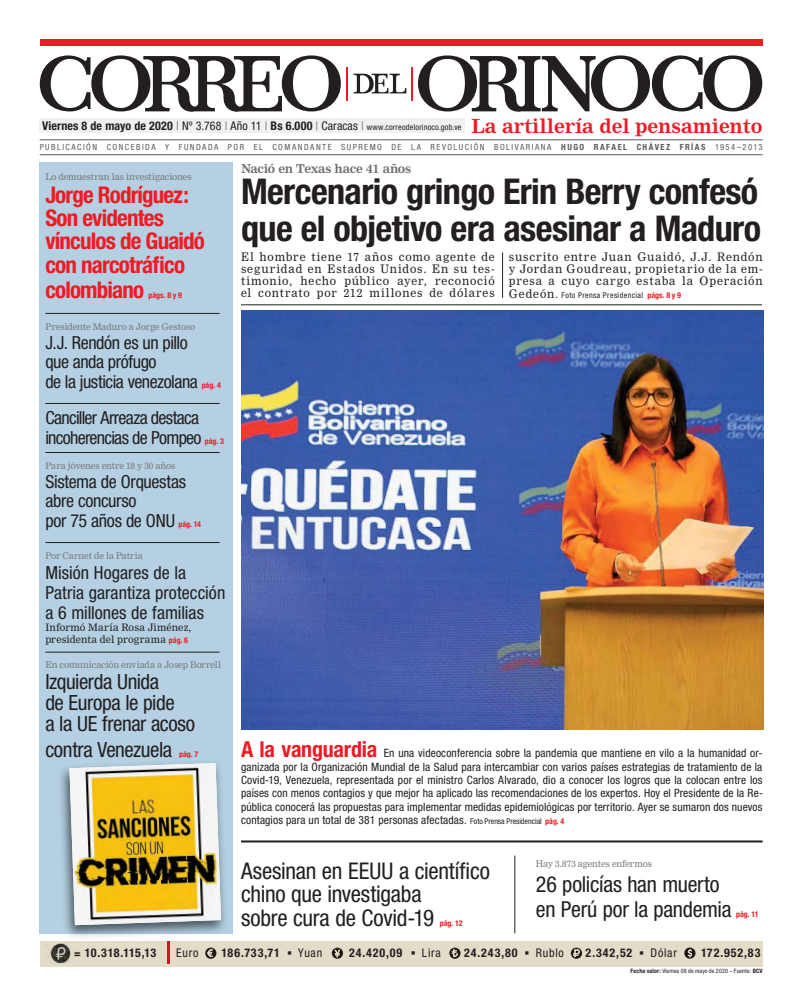
<style>
.page{position:relative;width:808px;height:1007px;background:#fff}
.page>*{position:absolute;margin:0;border:0;box-sizing:border-box;transform-origin:0 0}
.t1{font:700 condensed 35.5px/37px "Helvetica Neue";letter-spacing:-.02em;color:#231f20}
.t2{font:700 condensed 23px/23px "Helvetica Neue";letter-spacing:-.035em;color:#ed1c24}
.t3{font:condensed 23px/23.5px "Helvetica Neue";letter-spacing:-.01em;color:#231f20}
.t4{font:condensed 22px/25px "Helvetica Neue";letter-spacing:-.015em;color:#231f20}
.t5{font:condensed 21px/21px "Helvetica Neue";letter-spacing:-.02em;color:#231f20}
.t6{font:700 19.1px "Nimrod MT Std";letter-spacing:-.005em;color:#ed1c24}
.t7{font:condensed 18px/19.5px "Helvetica Neue";letter-spacing:-.02em;color:#231f20}
.t8{font:condensed 18px/20px "Helvetica Neue";color:#231f20}
.t9{font:condensed 18px/20px "Helvetica Neue";letter-spacing:-.04em;color:#231f20}
.t10{font:700 condensed 12px "Helvetica Neue";letter-spacing:.025em;color:#231f20}
.t11{font:700 12px "Nimrod MT Std";letter-spacing:-.035em;color:#6d6e70}
.t12{font:condensed 12px "Helvetica Neue";letter-spacing:.065em;color:#231f20}
.t13{font:condensed 11.5px/13.3px "Helvetica Neue";letter-spacing:.015em;color:#231f20;text-align:justify}
.t14{font:11.5px/12px "Nimrod MT Std";letter-spacing:.08em;color:#231f20;text-align:justify}
.t15{font:10px/12.2px "Nimrod MT Std";letter-spacing:.015em;color:#231f20}
.t16{font:9px "Nimrod MT Std";letter-spacing:-.01em;color:#77787b}
.t17{font:condensed 8.5px "Helvetica Neue";letter-spacing:.17em;color:#58595b}
.t18{font:700 condensed 8px "Helvetica Neue";letter-spacing:-.005em;color:#ed1c24}
.t19{font:condensed 8px "Helvetica Neue";letter-spacing:.05em;color:#231f20}
.t20{font:condensed 6px "Helvetica Neue";letter-spacing:.015em;color:#231f20}
.s1{font-weight:100}
.s2{font-weight:400}
.s3{font-weight:400;font-size:8.2px}
.s4{font-weight:700}
.s5{font-family:"Helvetica Neue";font-weight:700;font-stretch:condensed;font-size:8px;color:#ed1c24}
.s6{font-family:"Nimrod MT Std";font-stretch:normal;font-size:11.5px}
.s7{font-family:"Nimrod MT Std";font-stretch:normal;font-size:11px}
.s8{font-weight:700;color:#ed1c24}
.s9{font-weight:700;font-size:22px;color:#ed1c24}
.s10{font-size:8px}
.s11{font-weight:700;font-size:8px;color:#ed1c24}
.s12{font-size:11px}
</style>
<div class="page">
<div style="left:40px;top:119px;width:425px;height:14px;background:#f1f1f2"></div>
<div style="left:40px;top:40px;width:722px;height:6px;background:#ed1c24"></div>
<svg style="left:418px;top:55px;width:344px;height:57px"></svg>
<svg style="left:40px;top:55px;width:301px;height:57px"></svg>
<svg style="left:353px;top:73px;width:53px;height:21px"></svg>
<hr style="left:347px;top:67px;width:1px;height:34px;background:#ed1c24">
<hr style="left:411px;top:67px;width:2px;height:34px;background:#ed1c24">
<hr style="left:40px;top:154px;width:723px;height:1px;background:#58595b">
<hr style="left:40px;top:139px;width:723px;height:1px;background:#58595b">
<img style="left:241px;top:310px;width:522px;height:419px">
<hr style="left:241px;top:840px;width:522px;height:2px;background:#231f20">
<hr style="left:502px;top:252px;width:1px;height:46px;background:#231f20">
<div style="left:40px;top:162px;width:193px;height:771px;background:#b4d0e2"></div>
<hr style="left:45px;top:313px;width:175px;height:1px;background:#231f20">
<hr style="left:45px;top:403px;width:175px;height:1px;background:#231f20">
<hr style="left:45px;top:452px;width:175px;height:1px;background:#231f20">
<hr style="left:45px;top:542px;width:175px;height:1px;background:#231f20">
<hr style="left:45px;top:652px;width:175px;height:1px;background:#231f20">
<img style="left:57px;top:762px;width:174px;height:175px">
<img style="left:69px;top:763px;width:152px;height:162px">
<hr style="left:241px;top:304px;width:521px;height:1px;background:#231f20">
<hr style="left:514px;top:855px;width:1px;height:78px;background:#231f20">
<div style="left:40px;top:941px;width:723px;height:25px;background:#e2dcc8"></div>
<hr style="left:168px;top:941px;width:2px;height:23px;background:#ce171e">
<img style="left:50px;top:943px;width:21px;height:20px">
<svg style="left:205px;top:947px;width:11px;height:11px"></svg>
<svg style="left:332px;top:947px;width:11px;height:11px"></svg>
<svg style="left:449px;top:947px;width:11px;height:11px"></svg>
<svg style="left:571px;top:947px;width:11px;height:11px"></svg>
<svg style="left:684px;top:947px;width:11px;height:11px"></svg>
<p class="t10" style="left:42px;top:122px;width:421px">Viernes 8 de mayo de 2020 <span class="s1">|</span> <span class="s2">Nº 3.768</span> <span class="s1">|</span> <span class="s2">Año 11</span> <span class="s1">|</span> Bs 6.000 <span class="s1">|</span> <span class="s2">Caracas</span> <span class="s1">|</span> <span class="s3">www.correodelorinoco.gob.ve</span></p>
<h3 class="t6" style="left:471px;top:115px;width:293px">La artillería del pensamiento</h3>
<p class="t17" style="left:40px;top:144px;width:724px">PUBLICACIÓN CONCEBIDA Y FUNDADA POR EL COMANDANTE SUPREMO DE LA REVOLUCIÓN BOLIVARIANA <span class="s4">HUGO RAFAEL CHÁVEZ FRÍAS</span> 1954–2013</p>
<p class="t16" style="left:45px;top:173px;width:148px">Lo demuestran las investigaciones</p>
<h2 class="t2" style="left:45px;top:186px;width:161px">Jorge Rodríguez:<br>Son evidentes vínculos de Guaidó con narcotráfico</h2>
<h2 class="t2" style="left:45px;top:280px;width:100px">colombiano</h2>
<p class="t18" style="left:149px;top:292px;width:35px">págs. 8 y 9</p>
<p class="t16" style="left:45px;top:322px;width:151px">Presidente Maduro a Jorge Gestoso</p>
<h3 class="t7" style="left:45px;top:334px;width:154px">J.J. Rendón es un pillo que anda prófugo<br>de la justicia venezolana</h3>
<p class="t18" style="left:202px;top:382px;width:21px">pág. 4</p>
<h3 class="t9" style="left:45px;top:409px;width:158px">Canciller Arreaza destaca incoherencias de Pompeo</h3>
<p class="t18" style="left:205px;top:438px;width:21px">pág. 3</p>
<p class="t16" style="left:45px;top:461px;width:132px">Para jóvenes entre 18 y 30 años</p>
<h3 class="t7" style="left:45px;top:473px;width:142px">Sistema de Orquestas abre concurso<br>por 75 años de ONU</h3>
<p class="t18" style="left:178px;top:521px;width:24px">pág. 14</p>
<p class="t16" style="left:45px;top:551px;width:99px">Por Carnet de la Patria</p>
<h3 class="t8" style="left:45px;top:564px;width:182px">Misión Hogares de la<br>Patria garantiza protección a 6 millones de familias</h3>
<p class="t15" style="left:45px;top:622px;width:148px">Informó María Rosa Jiménez, presidenta del programa <span class="s5">pág. 6</span></p>
<p class="t16" style="left:45px;top:660px;width:177px">En comunicación enviada a Josep Borrell</p>
<h3 class="t5" style="left:45px;top:673px;width:151px">Izquierda Unida<br>de Europa le pide<br>a la UE frenar acoso</h3>
<h3 class="t5" style="left:45px;top:741px;width:128px">contra Venezuela</h3>
<p class="t18" style="left:179px;top:751px;width:21px">pág. 7</p>
<p class="t11" style="left:241px;top:163px;width:172px">Nació en Texas hace 41 años</p>
<h1 class="t1" style="left:241px;top:177px;width:522px">Mercenario gringo Erin Berry confesó que el objetivo era asesinar a Maduro</h1>
<p class="t14" style="left:241px;top:252px;width:255px">El hombre tiene 17 años como agente de seguridad en Estados Unidos. En su tes&shy;timonio, hecho público ayer, reconoció el contrato por 212 millones de dólares</p>
<p class="t14" style="left:509px;top:252px;width:255px">suscrito entre Juan Guaidó, J.J. Rendón y Jordan Goudreau, propietario de la em&shy;presa a cuyo cargo estaba la Operación</p>
<p class="t19" style="left:509px;top:292px;width:174px"><span class="s6">Gedeón</span><span class="s7">.</span> Foto Prensa Presidencial <span class="s8">págs. 8 y 9</span></p>
<p class="t13" style="left:241px;top:748px;width:523px"><span class="s9">A la vanguardia</span> En una videoconferencia sobre la pandemia que mantiene en vilo a la humanidad or&shy;ganizada por la Organización Mundial de la Salud para intercambiar con varios países estrategias de tratamiento de la Covid-19, Venezuela, representada por el ministro Carlos Alvarado, dio a conocer los logros que la colocan entre los países con menos contagios y que mejor ha aplicado las recomendaciones de los expertos. Hoy el Presidente de la Re&shy;pública conocerá las propuestas para implementar medidas epidemiológicas por territorio. Ayer se sumaron dos nuevos contagios para un total de 381 personas afectadas. <span class="s10">Foto Prensa Presidencial</span> <span class="s11">pág. 4</span></p>
<h2 class="t3" style="left:241px;top:861px;width:250px">Asesinan en EEUU a científico chino que investigaba<br>sobre cura de Covid-19</h2>
<p class="t18" style="left:440px;top:920px;width:24px">pág. 12</p>
<p class="t16" style="left:536px;top:859px;width:118px">Hay 3.873 agentes enfermos</p>
<h3 class="t4" style="left:536px;top:873px;width:197px">26 policías han muerto en Perú por la pandemia</h3>
<p class="t18" style="left:736px;top:910px;width:24px">pág. 11</p>
<p class="t10" style="left:74px;top:948px;width:84px"><span class="s12">=</span> 10.318.115,13</p>
<p class="t12" style="left:176px;top:948px;width:24px">Euro</p>
<p class="t10" style="left:222px;top:948px;width:60px">186.733,71</p>
<p class="t12" style="left:287px;top:948px;width:37px">▪ Yuan</p>
<p class="t10" style="left:349px;top:948px;width:55px">24.420,09</p>
<p class="t12" style="left:411px;top:948px;width:32px">▪ Lira</p>
<p class="t10" style="left:464px;top:948px;width:101px">24.243,80 ▪ <span class="s2">Rublo</span></p>
<p class="t10" style="left:586px;top:948px;width:93px">2.342,52 ▪ <span class="s2">Dólar</span></p>
<p class="t10" style="left:701px;top:948px;width:61px">172.952,83</p>
<p class="t20" style="left:631px;top:968px;width:133px"><span class="s4">Fecha valor:</span> Viernes 08 de mayo de 2020 – Fuente: <span class="s4">BCV</span></p>
</div>
